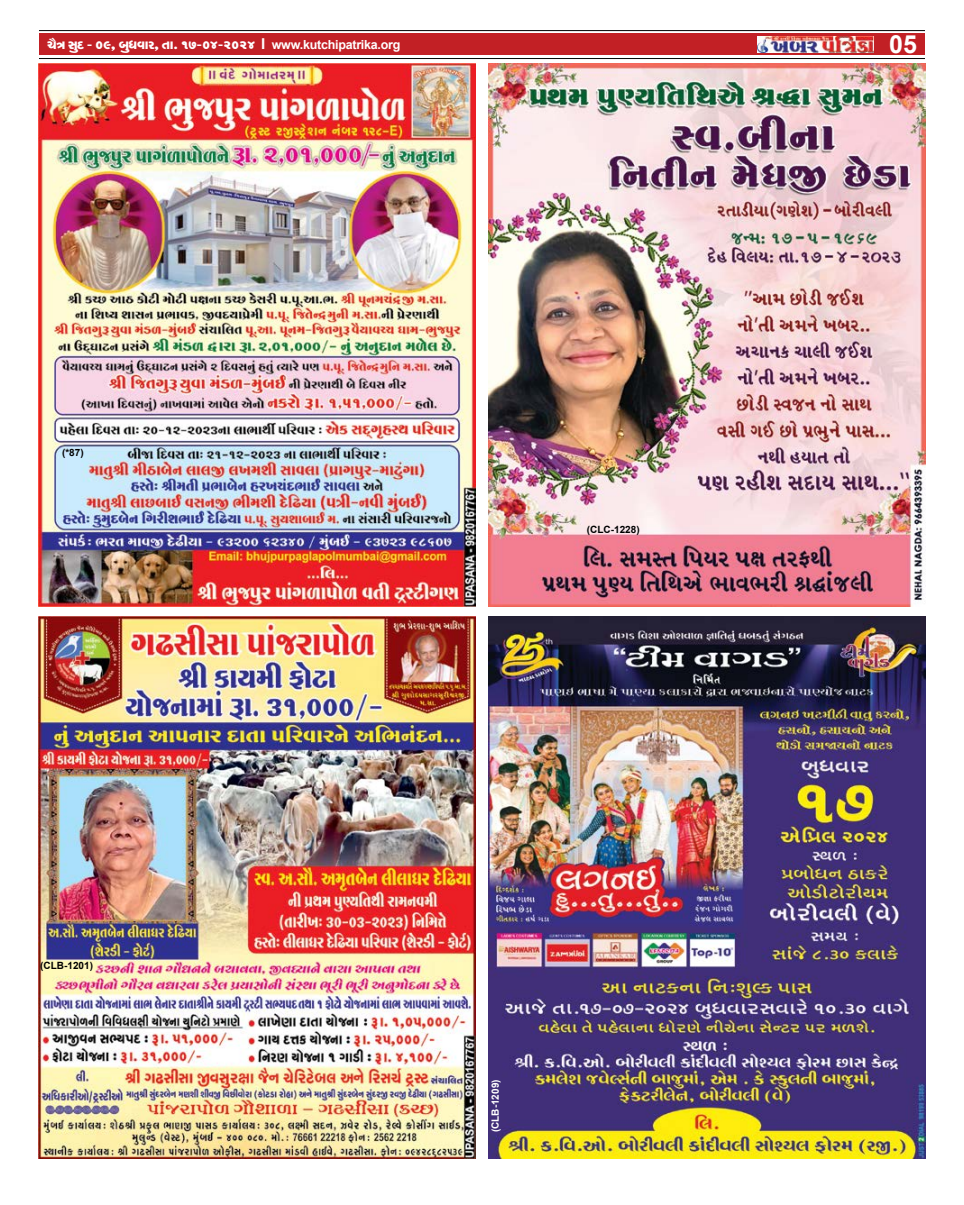
<style>
.page{position:relative;width:964px;height:1205px;background:#fff}
.page>*{position:absolute;margin:0;border:0;box-sizing:border-box;transform-origin:0 0}
.t1{font:700 25px "Arial";color:#fff}
.t2{font:15px "SHREE GUJ7";letter-spacing:-.02em;color:#fff}
.t3{font:700 10px "Arial";color:#000}
.t4{font:700 10px "Arial";color:#fff}
.s1{font-family:"Arial";font-weight:700}
.s2{font-family:"Arial";font-weight:700;font-size:12.5px}
</style>
<div class="page">
<img style="left:488px;top:64px;width:437px;height:542px">
<hr style="left:39px;top:58px;width:886px;height:1px;background:#000">
<div style="left:39px;top:34px;width:713px;height:21px;background:#c22025"></div>
<hr style="left:39px;top:30px;width:886px;height:1px;background:#000">
<div style="left:753px;top:34px;width:172px;height:21px;background:#c22025"></div>
<img style="left:757px;top:36px;width:116px;height:17px">
<img style="left:488px;top:617px;width:437px;height:542px">
<img style="left:39px;top:64px;width:437px;height:542px">
<img style="left:39px;top:617px;width:437px;height:542px">
<p class="t2" style="left:47px;top:38px;width:355px">Q¥Ó kyv$ - 09, by^hpf, sp. 17-04-2024 <span class="s1">I</span> <span class="s2">www.kutchipatrika.org</span></p>
<h1 class="t1" style="left:889px;top:26px;width:29px">05</h1>
<p class="t3" style="left:62px;top:445px;width:23px">(*87)</p>
<p class="t3" style="left:40px;top:959px;width:54px">(CLB-1201)</p>
<p class="t3" style="left:587px;top:522px;width:54px">(CLC-1228)</p>
<p class="t4" style="left:488px;top:1132px;width:54px;rotate:-90deg">(CLB-1209)</p>
</div>
